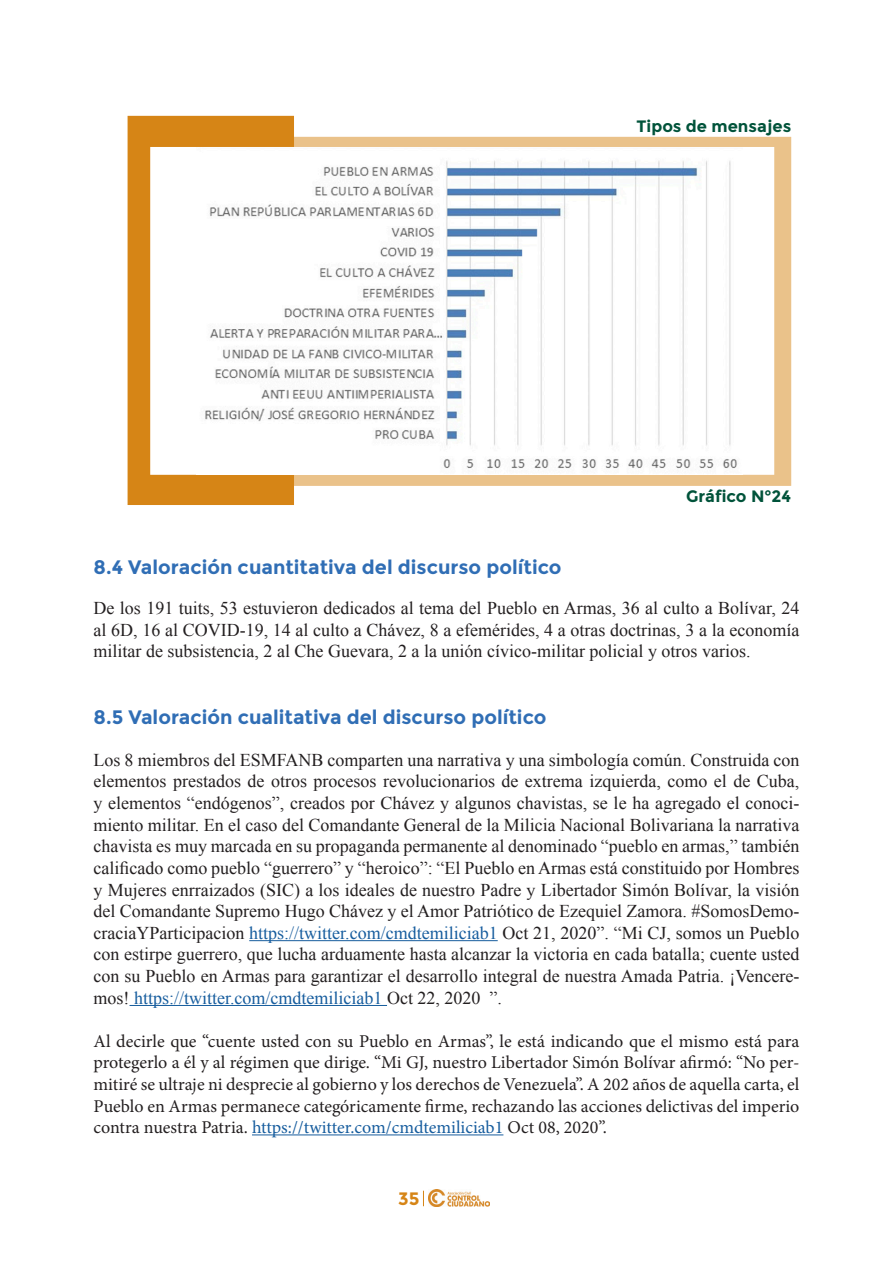
<style>
.page{position:relative;width:893px;height:1263px;background:#fff}
.page>*{position:absolute;margin:0;border:0;box-sizing:border-box;transform-origin:0 0}
.t1{font:700 19.5px "Montserrat";color:#306eb5}
.t2{font:18px/21.6px "Times New Roman";color:#231f20;text-align:justify}
.t3{font:18px/21.6px "Minion Pro";color:#231f20;text-align:justify}
.t4{font:700 18px "Montserrat";color:#d68516}
.t5{font:700 16.5px "Montserrat";color:#00533a}
.s1{color:#175d9e}
</style>
<div class="page">
<svg style="left:423px;top:1191px;width:1px;height:15px"></svg>
<img style="left:428px;top:1189px;width:61px;height:18px">
<div style="left:148px;top:137px;width:643px;height:349px;background:#eac28a"></div>
<div style="left:128px;top:116px;width:166px;height:389px;background:#d68516"></div>
<div style="left:150px;top:147px;width:624px;height:328px;background:#fff;border:2px solid #fff"></div>
<img style="left:196px;top:148px;width:547px;height:327px">
<hr style="left:249px;top:940px;width:249px;height:1px;background:#175d9e">
<hr style="left:130px;top:1005px;width:257px;height:1px;background:#175d9e">
<hr style="left:252px;top:1134px;width:251px;height:1px;background:#175d9e">
<p class="t5" style="left:637px;top:116px;width:156px">Tipos de mensajes</p>
<p class="t5" style="left:686px;top:486px;width:107px">Gráfico N°24</p>
<p class="t1" style="left:94px;top:555px;width:469px">8.4 Valoración cuantitativa del discurso político</p>
<p class="t2" style="left:94px;top:597px;width:707px">De los 191 tuits, 53 estuvieron dedicados al tema del Pueblo en Armas, 36 al culto a Bolívar, 24 al 6D, 16 al COVID-19, 14 al culto a Chávez, 8 a efemérides, 4 a otras doctrinas, 3 a la economía militar de subsistencia, 2 al Che Guevara, 2 a la unión cívico-militar policial y otros varios.</p>
<p class="t1" style="left:94px;top:706px;width:454px">8.5 Valoración cualitativa del discurso político</p>
<p class="t2" style="left:94px;top:749px;width:707px">Los 8 miembros del ESMFANB comparten una narrativa y una simbología común. Construida con elementos prestados de otros procesos revolucionarios de extrema izquierda, como el de Cuba, y elementos “endógenos”, creados por Chávez y algunos chavistas, se le ha agregado el conoci&shy;miento militar. En el caso del Comandante General de la Milicia Nacional Bolivariana la narrativa chavista es muy marcada en su propaganda permanente al denominado “pueblo en armas,” también calificado como pueblo “guerrero” y “heroico”: “El Pueblo en Armas está constituido por Hombres y Mujeres enrraizados (SIC) a los ideales de nuestro Padre y Libertador Simón Bolívar, la visión del Comandante Supremo Hugo Chávez y el Amor Patriótico de Ezequiel Zamora. #SomosDemo&shy;craciaYParticipacion <span class="s1">https://twitter.com/cmdtemiliciab1</span> Oct 21, 2020”. “Mi CJ, somos un Pueblo con estirpe guerrero, que lucha arduamente hasta alcanzar la victoria en cada batalla; cuente usted con su Pueblo en Armas para garantizar el desarrollo integral de nuestra Amada Patria. ¡Vencere&shy;mos! <span class="s1">https://twitter.com/cmdtemiliciab1</span> Oct 22, 2020 ”.</p>
<p class="t3" style="left:94px;top:1030px;width:707px">Al decirle que “cuente usted con su Pueblo en Armas”, le está indicando que el mismo está para protegerlo a él y al régimen que dirige. “Mi GJ, nuestro Libertador Simón Bolívar afirmó: “No per&shy;mitiré se ultraje ni desprecie al gobierno y los derechos de Venezuela”. A 202 años de aquella carta, el Pueblo en Armas permanece categóricamente firme, rechazando las acciones delictivas del imperio contra nuestra Patria. <span class="s1">https://twitter.com/cmdtemiliciab1</span> Oct 08, 2020”.</p>
<p class="t4" style="left:398px;top:1188px;width:23px">35</p>
</div>
